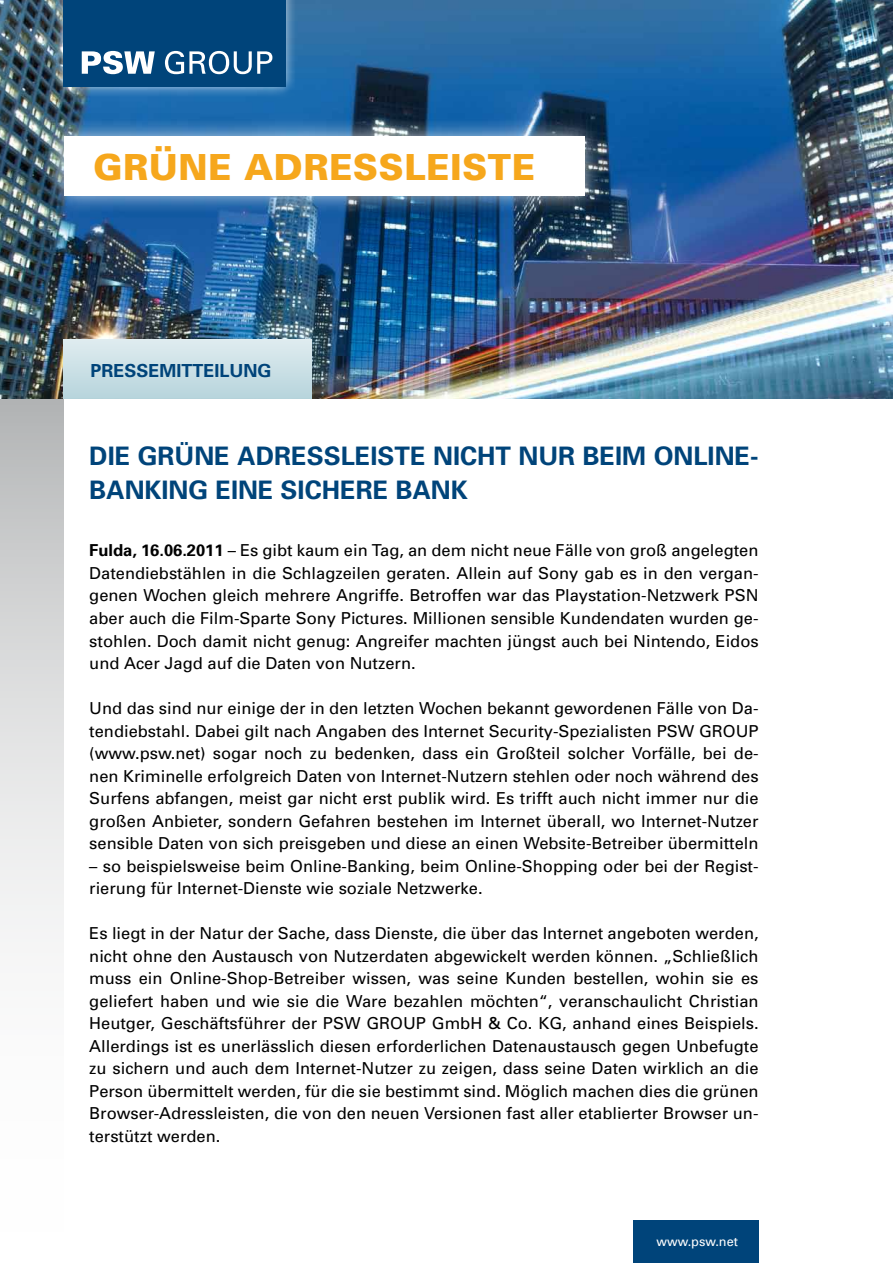
<style>
.page{position:relative;width:893px;height:1263px;background:#fff}
.page>*{position:absolute;margin:0;border:0;box-sizing:border-box;transform-origin:0 0}
.t1{font:900 36px "Univers";letter-spacing:.015em;color:#f6a71c}
.t2{font:700 25.5px "Univers";color:#00447a}
.t3{font:700 18px "Univers";color:#00447a}
.t4{font:16.5px/22.5px "Univers";color:#000;text-align:justify}
.t5{font:12.75px "Univers";color:#fff}
.s1{font-weight:700}
</style>
<div class="page">
<div style="left:0;top:398px;width:64px;height:865px;background:linear-gradient(to bottom,#bec0c1,#fff)"></div>
<img style="left:0;top:0;width:893px;height:398px">
<div style="left:64px;top:339px;width:248px;height:59px;background:linear-gradient(to bottom,#e0ecf0,#b7d4dc)"></div>
<div style="left:51px;top:0;width:246px;height:99px;background:#fff;opacity:.75"></div>
<div style="left:63px;top:0;width:223px;height:87px;background:#00447a"></div>
<svg style="left:82px;top:51px;width:73px;height:23px"></svg>
<svg style="left:165px;top:51px;width:107px;height:23px"></svg>
<div style="left:43px;top:116px;width:561px;height:99px;background:#fff;opacity:.75"></div>
<div style="left:64px;top:136px;width:521px;height:60px;background:#fff"></div>
<div style="left:634px;top:1220px;width:125px;height:43px;background:#00447a"></div>
<h1 class="t1" style="left:94px;top:145px;width:443px">GRÜNE ADRESSLEISTE</h1>
<p class="t3" style="left:90px;top:360px;width:183px">PRESSEMITTEILUNG</p>
<h2 class="t2" style="left:89px;top:440px;width:183px">DIE GRÜNE ADRESSLEISTE</h2>
<h2 class="t2" style="left:433px;top:440px;width:105px">NICHT NUR</h2>
<h2 class="t2" style="left:583px;top:440px;width:33px">BEIM</h2>
<h2 class="t2" style="left:654px;top:440px;width:36px">ONLINE</h2>
<h2 class="t2" style="left:750px;top:440px;width:10px">-</h2>
<h2 class="t2" style="left:89px;top:475px;width:19px">BAN</h2>
<h2 class="t2" style="left:145px;top:475px;width:33px">KING</h2>
<h2 class="t2" style="left:215px;top:475px;width:15px">EINE</h2>
<h2 class="t2" style="left:281px;top:475px;width:76px">SICHERE</h2>
<h2 class="t2" style="left:395px;top:475px;width:19px">BAN</h2>
<h2 class="t2" style="left:451px;top:475px;width:19px">K</h2>
<p class="t4" style="left:89px;top:539px;width:671px"><span class="s1">FULDA, 16.06.2011</span> – Es gibt kaum ein Tag, an dem nicht neue Fälle von groß angelegten Datendiebstählen in die Schlagzeilen geraten. Allein auf Sony gab es in den vergan&shy;genen Wochen gleich mehrere Angriffe. Betroffen war das Playstation-Netzwerk PSN aber auch die Film-Sparte Sony Pictures. Millionen sensible Kundendaten wurden ge&shy;stohlen. Doch damit nicht genug: Angreifer machten jüngst auch bei Nintendo, Eidos und Acer Jagd auf die Daten von Nutzern.</p>
<p class="t4" style="left:89px;top:697px;width:671px">Und das sind nur einige der in den letzten Wochen bekannt gewordenen Fälle von Da&shy;tendiebstahl. Dabei gilt nach Angaben des Internet Security-Spezialisten PSW GROUP (www.psw.net) sogar noch zu bedenken, dass ein Großteil solcher Vorfälle, bei de&shy;nen Kriminelle erfolgreich Daten von Internet-Nutzern stehlen oder noch während des Surfens abfangen, meist gar nicht erst publik wird. Es trifft auch nicht immer nur die großen Anbieter, sondern Gefahren bestehen im Internet überall, wo Internet-Nutzer sensible Daten von sich preisgeben und diese an einen Website-Betreiber übermitteln</p>
<p class="t4" style="left:89px;top:855px;width:671px">– so beispielsweise beim Online-Banking, beim Online-Shopping oder bei der Regist&shy;rierung für Internet-Dienste wie soziale Netzwerke.</p>
<p class="t4" style="left:89px;top:922px;width:671px">Es liegt in der Natur der Sache, dass Dienste, die über das Internet angeboten werden, nicht ohne den Austausch von Nutzerdaten abgewickelt werden können. „Schließlich muss ein Online-Shop-Betreiber wissen, was seine Kunden bestellen, wohin sie es geliefert haben und wie sie die Ware bezahlen möchten“, veranschaulicht Christian Heutger, Geschäftsführer der PSW GROUP GmbH &amp; Co. KG, anhand eines Beispiels.<br>Allerdings ist es unerlässlich diesen erforderlichen Datenaustausch gegen Unbefugte zu sichern und auch dem Internet-Nutzer zu zeigen, dass seine Daten wirklich an die Person übermittelt werden, für die sie bestimmt sind. Möglich machen dies die grünen Browser-Adressleisten, die von den neuen Versionen fast aller etablierter Browser un&shy;terstützt werden.</p>
<p class="t5" style="left:657px;top:1234px;width:83px">www.psw.net</p>
</div>
